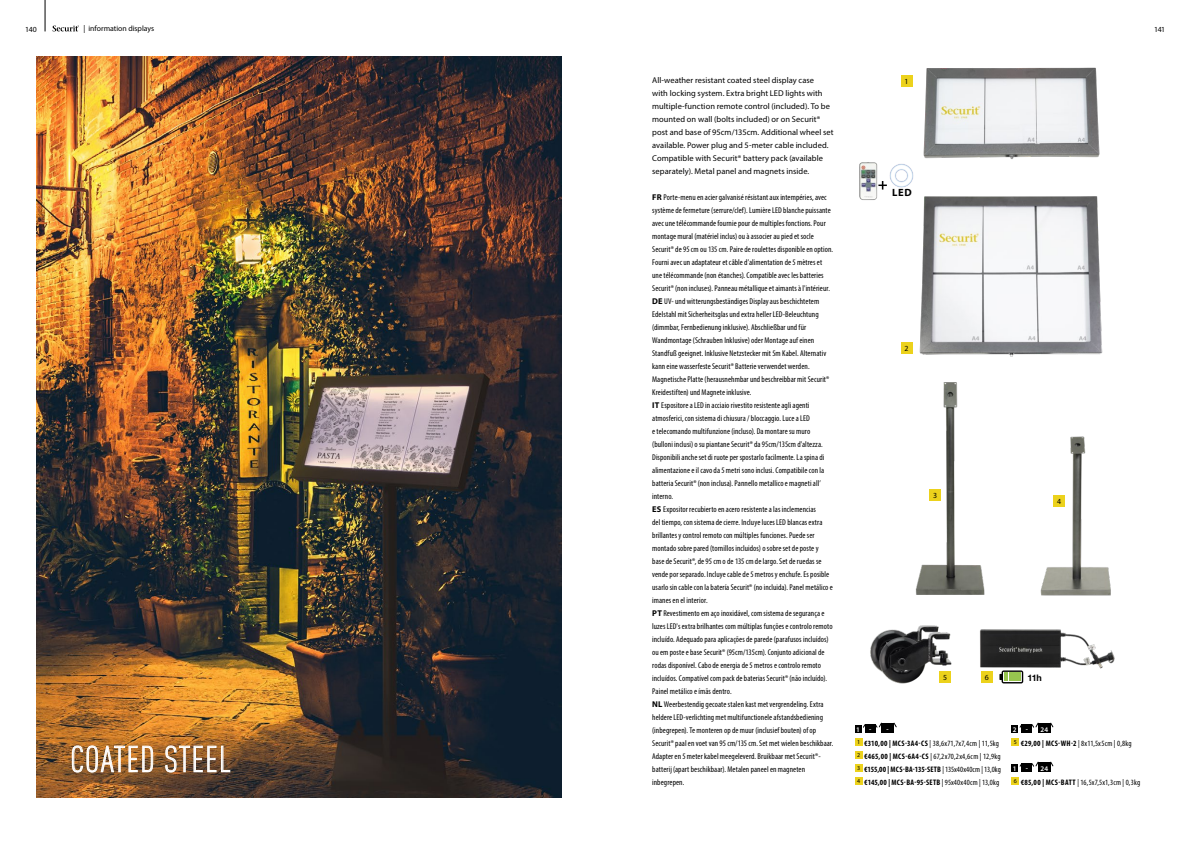
<style>
.page{position:relative;width:1191px;height:842px;background:#fff}
.page>*{position:absolute;margin:0;border:0;box-sizing:border-box;transform-origin:0 0}
.t1{font:36px "DIN Cond Light Alternate";letter-spacing:.03em;color:#fff}
.t2{font:700 10.5px "Myriad Pro";color:#000}
.t3{font:700 9px "Helvetica Neue";color:#000}
.t4{font:condensed 8.4px/13px "Myriad Pro";letter-spacing:.01em;color:#000}
.t5{font:8.4px/13px "Myriad Pro";letter-spacing:.005em;color:#000}
.t6{font:condensed 8px/13px "Myriad Pro";letter-spacing:.025em;color:#000}
.t7{font:7.8px "Myriad Pro";letter-spacing:-.005em;color:#000}
.t8{font:600 7px "Myriad Pro";color:#fff}
.s1{font-size:8px}
.s2{font-weight:700;font-stretch:normal}
.s3{font-weight:700}
</style>
<div class="page">
<img style="left:37px;top:57px;width:524px;height:741px">
<img style="left:71px;top:744px;width:83px;height:29px">
<svg style="left:165px;top:745px;width:66px;height:28px;background:#a07d5d"></svg>
<img style="left:870px;top:625px;width:82px;height:59px">
<img style="left:980px;top:629px;width:135px;height:40px">
<div style="left:901px;top:75px;width:11px;height:11px;background:#ecd21c"></div>
<div style="left:901px;top:343px;width:11px;height:11px;background:#ecd21c"></div>
<img style="left:915px;top:382px;width:70px;height:213px">
<div style="left:929px;top:489px;width:12px;height:12px;background:#ecd21c"></div>
<img style="left:1040px;top:436px;width:71px;height:160px">
<div style="left:1053px;top:495px;width:12px;height:12px;background:#ecd21c"></div>
<div style="left:939px;top:671px;width:11px;height:12px;background:#ecd21c"></div>
<div style="left:981px;top:671px;width:11px;height:12px;background:#ecd21c"></div>
<svg style="left:999px;top:670px;width:24px;height:13px"></svg>
<svg style="left:879px;top:181px;width:8px;height:9px"></svg>
<img style="left:859px;top:162px;width:20px;height:38px">
<img style="left:889px;top:164px;width:23px;height:24px">
<img style="left:923px;top:67px;width:177px;height:92px">
<img style="left:911px;top:171px;width:192px;height:186px">
<svg style="left:53px;top:25px;width:26px;height:7px"></svg>
<hr style="left:45px;top:0;width:1px;height:31px;background:#000">
<div style="left:855px;top:725px;width:6px;height:8px;background:#000"></div>
<div style="left:865px;top:724px;width:10px;height:9px;background:#000"></div>
<div style="left:881px;top:723px;width:13px;height:10px;background:#000"></div>
<svg style="left:875px;top:722px;width:7px;height:6px"></svg>
<div style="left:855px;top:738px;width:7px;height:8px;background:#ecd21c"></div>
<div style="left:855px;top:751px;width:7px;height:8px;background:#ecd21c"></div>
<div style="left:855px;top:764px;width:7px;height:8px;background:#ecd21c"></div>
<div style="left:855px;top:777px;width:7px;height:8px;background:#ecd21c"></div>
<div style="left:1011px;top:725px;width:7px;height:8px;background:#000"></div>
<div style="left:1021px;top:724px;width:11px;height:9px;background:#000"></div>
<div style="left:1038px;top:723px;width:12px;height:10px;background:#000"></div>
<svg style="left:1032px;top:722px;width:6px;height:6px"></svg>
<div style="left:1011px;top:738px;width:8px;height:8px;background:#ecd21c"></div>
<div style="left:1011px;top:764px;width:7px;height:8px;background:#000"></div>
<div style="left:1021px;top:763px;width:11px;height:9px;background:#000"></div>
<div style="left:1038px;top:762px;width:12px;height:10px;background:#000"></div>
<svg style="left:1032px;top:761px;width:6px;height:6px"></svg>
<div style="left:1011px;top:777px;width:8px;height:8px;background:#ecd21c"></div>
<p class="t7" style="left:25px;top:24px;width:13px">140</p>
<p class="t7" style="left:83px;top:24px;width:72px"><span class="s1">|</span> information displays</p>
<p class="t7" style="left:1154px;top:24px;width:13px">141</p>
<h1 class="t1" style="left:70px;top:739px;width:162px">COATED STEEL</h1>
<p class="t5" style="left:652px;top:73px;width:183px">All-weather resistant coated steel display case<br>with locking system. Extra bright LED lights with multiple-function remote control (included). To be mounted on wall (bolts included) or on Securit® post and base of 95cm/135cm. Additional wheel set available. Power plug and 5-meter cable included.<br>Compatible with Securit® battery pack (available separately). Metal panel and magnets inside.</p>
<p class="t4" style="left:652px;top:190px;width:183px"><span class="s2">FR</span> Porte-menu en acier galvanisé résistant aux intempéries, avec système de fermeture (serrure/clef). Lumière LED blanche puissante avec une télécommande fournie pour de multiples fonctions. Pour montage mural (matériel inclus) ou à associer au pied et socle Securit® de 95 cm ou 135 cm. Paire de roulettes disponible en option.<br>Fourni avec un adaptateur et câble d’alimentation de 5 mètres et une télécommande (non étanches). Compatible avec les batteries Securit® (non incluses). Panneau métallique et aimants à l'intérieur.<br><span class="s2">DE</span> UV- und witterungsbeständiges Display aus beschichtetem Edelstahl mit Sicherheitsglas und extra heller LED-Beleuchtung (dimmbar, Fernbedienung inklusive). Abschließbar und für Wandmontage (Schrauben Inklusive) oder Montage auf einen Standfuß geeignet. Inklusive Netzstecker mit 5m Kabel. Alternativ kann eine wasserfeste Securit® Batterie verwendet werden.<br>Magnetische Platte (herausnehmbar und beschreibbar mit Securit® Kreidestiften) und Magnete inklusive.<br><span class="s2">IT</span> Espositore a LED in acciaio rivestito resistente agli agenti atmosferici, con sistema di chiusura / bloccaggio. Luce a LED<br>e telecomando multifunzione (incluso). Da montare su muro<br>(bulloni inclusi) o su piantane Securit® da 95cm/135cm d'altezza.<br>Disponibili anche set di ruote per spostarlo facilmente. La spina di alimentazione e il cavo da 5 metri sono inclusi. Compatibile con la batteria Securit® (non inclusa). Pannello metallico e magneti all’ interno.<br><span class="s2">ES</span> Expositor recubierto en acero resistente a las inclemencias<br>del tiempo, con sistema de cierre. Incluye luces LED blancas extra brillantes y control remoto con múltiples funciones. Puede ser montado sobre pared (tornillos incluidos) o sobre set de poste y<br>base de Securit®, de 95 cm o de 135 cm de largo. Set de ruedas se vende por separado. Incluye cable de 5 metros y enchufe. Es posible usarlo sin cable con la batería Securit® (no incluida). Panel metálico e imanes en el interior.<br><span class="s2">PT</span> Revestimento em aço inoxidável, com sistema de segurança e luzes LED's extra brilhantes com múltiplas funções e controlo remoto incluído. Adequado para aplicações de parede (parafusos incluídos) ou em poste e base Securit® (95cm/135cm). Conjunto adicional de rodas disponível. Cabo de energia de 5 metros e controlo remoto incluídos. Compatível com pack de baterias Securit® (não incluído).<br>Painel metálico e ímãs dentro.<br><span class="s2">NL</span> Weerbestendig gecoate stalen kast met vergrendeling. Extra heldere LED-verlichting met multifunctionele afstandsbediening (inbegrepen). Te monteren op de muur (inclusief bouten) of op Securit® paal en voet van 95 cm/135 cm. Set met wielen beschikbaar.<br>Adapter en 5 meter kabel meegeleverd. Bruikbaar met Securit®- batterij (apart beschikbaar). Metalen paneel en magneten inbegrepen.</p>
<p class="t7" style="left:904px;top:76px;width:6px">1</p>
<p class="t2" style="left:892px;top:186px;width:21px">LED</p>
<p class="t7" style="left:904px;top:344px;width:6px">2</p>
<p class="t7" style="left:933px;top:491px;width:6px">3</p>
<p class="t7" style="left:1057px;top:496px;width:6px">4</p>
<p class="t7" style="left:943px;top:672px;width:6px">5</p>
<p class="t7" style="left:984px;top:672px;width:6px">6</p>
<p class="t3" style="left:1027px;top:671px;width:16px">11h</p>
<p class="t8" style="left:856px;top:725px;width:5px">1</p>
<p class="t8" style="left:869px;top:725px;width:21px">- -</p>
<p class="t6" style="left:857px;top:736px;width:145px"><sup>1</sup> <span class="s3">€310,00 | MCS-3A4-CS</span> | 38,6x71,7x7,4cm | 11,5kg <sup>2</sup> <span class="s3">€465,00 | MCS-6A4-CS</span> | 67,2x70,2x4,6cm | 12,9kg <sup>3</sup> <span class="s3">€155,00 | MCS-BA-135-SETB</span> | 135x40x40cm | 13,0kg <sup>4</sup> <span class="s3">€145,00 | MCS-BA-95-SETB</span> | 95x40x40cm | 13,0kg</p>
<p class="t8" style="left:1013px;top:725px;width:5px">2</p>
<p class="t8" style="left:1025px;top:725px;width:24px">- 24</p>
<p class="t6" style="left:1014px;top:736px;width:119px"><sup>5</sup> <span class="s3">€29,00 | MCS-WH-2</span> | 8x11,5x5cm | 0,8kg</p>
<p class="t8" style="left:1013px;top:764px;width:5px">1</p>
<p class="t8" style="left:1025px;top:764px;width:24px">- 24</p>
<p class="t6" style="left:1014px;top:775px;width:128px"><sup>6</sup> <span class="s3">€85,00 | MCS-BATT</span> | 16,5x7,5x1,3cm | 0,3kg</p>
</div>
